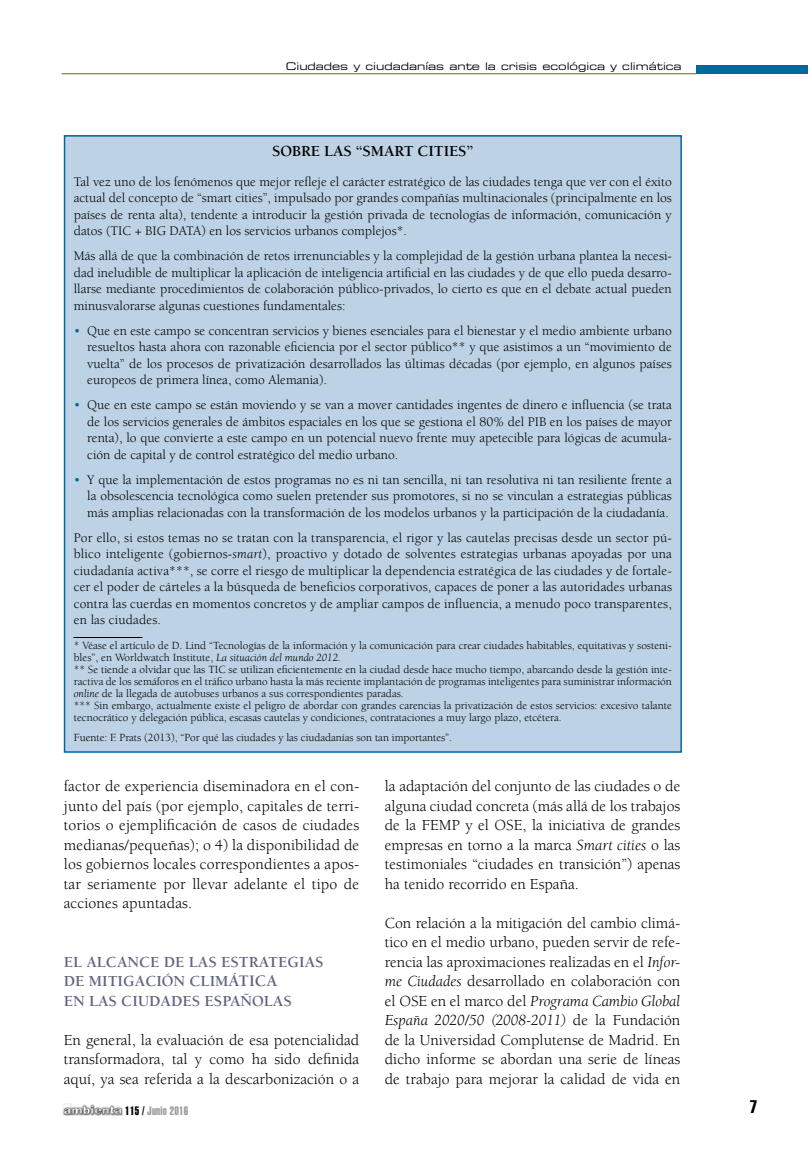
<style>
.page{position:relative;width:808px;height:1149px;background:#fff}
.page>*{position:absolute;margin:0;border:0;box-sizing:border-box;transform-origin:0 0}
.t1{font:18px "Helvetica LT Std Extra Comp";color:#000}
.t2{font:15.75px/19.5px "Berkeley Std";color:#000;text-align:justify}
.t3{font:700 15.75px/19.5px "Berkeley Std";color:#5f6581}
.t4{font:700 15.75px "Berkeley Std";color:#000}
.t5{font:13.5px/16.5px "Berkeley Std";color:#000;text-align:justify}
.t6{font:12px "Helvetica LT Std Extra Comp";letter-spacing:.025em;color:#9c9e9f}
.t7{font:11.25px/12px "Berkeley Std";color:#000}
.t8{font:10.5px "Eurostile LT Std Ex 2";color:#000}
.s1{color:#00689e}
.s2{font-style:italic}
.s3{font-size:16.5px}
.s4{color:#000}
</style>
<div class="page">
<div style="left:696px;top:65px;width:112px;height:9px;background:#00689e"></div>
<hr style="left:62px;top:73px;width:635px;height:1px;background:#5f6d27">
<img style="left:62px;top:1103px;width:61px;height:13px">
<div style="left:65px;top:136px;width:616px;height:615px;background:#bdd3e5"></div>
<hr style="left:73px;top:637px;width:69px;height:1px;background:#000">
<p class="t8" style="left:286px;top:59px;width:397px">Ciudades y ciudadanías ante la crisis ecológica y climática</p>
<p class="t4" style="left:272px;top:143px;width:11px">SOBRE</p>
<p class="t4" style="left:324px;top:143px;width:50px">LAS “SMART</p>
<p class="t4" style="left:418px;top:143px;width:9px">CITIES</p>
<p class="t4" style="left:466px;top:143px;width:8px">”</p>
<p class="t5" style="left:74px;top:173px;width:600px">Tal vez uno de los fenómenos que mejor refleje el carácter estratégico de las ciudades tenga que ver con el éxito actual del concepto de “smart cities”, impulsado por grandes compañías multinacionales (principalmente en los países de renta alta), tendente a introducir la gestión privada de tecnologías de información, comunicación y datos (TIC + BIG DATA) en los servicios urbanos complejos*.</p>
<p class="t5" style="left:74px;top:248px;width:600px">Más allá de que la combinación de retos irrenunciables y la complejidad de la gestión urbana plantea la necesi&shy;dad ineludible de multiplicar la aplicación de inteligencia artificial en las ciudades y de que ello pueda desarro&shy;llarse mediante procedimientos de colaboración público-privados, lo cierto es que en el debate actual pueden minusvalorarse algunas cuestiones fundamentales:</p>
<p class="t5" style="left:87px;top:322px;width:586px;text-indent:-14px"><span class="s1">•</span> Que en este campo se concentran servicios y bienes esenciales para el bienestar y el medio ambiente urbano resueltos hasta ahora con razonable eficiencia por el sector público** y que asistimos a un “movimiento de vuelta” de los procesos de privatización desarrollados las últimas décadas (por ejemplo, en algunos países europeos de primera línea, como Alemania).</p>
<p class="t5" style="left:87px;top:397px;width:586px;text-indent:-14px"><span class="s1">•</span> Que en este campo se están moviendo y se van a mover cantidades ingentes de dinero e influencia (se trata de los servicios generales de ámbitos espaciales en los que se gestiona el 80% del PIB en los países de mayor renta), lo que convierte a este campo en un potencial nuevo frente muy apetecible para lógicas de acumula&shy;ción de capital y de control estratégico del medio urbano.</p>
<p class="t5" style="left:87px;top:471px;width:586px;text-indent:-14px"><span class="s1">•</span> Y que la implementación de estos programas no es ni tan sencilla, ni tan resolutiva ni tan resiliente frente a la obsolescencia tecnológica como suelen pretender sus promotores, si no se vinculan a estrategias públicas más amplias relacionadas con la transformación de los modelos urbanos y la participación de la ciudadanía.</p>
<p class="t5" style="left:74px;top:529px;width:600px">Por ello, si estos temas no se tratan con la transparencia, el rigor y las cautelas precisas desde un sector pú&shy;blico inteligente (gobiernos-<span class="s2">smart</span>), proactivo y dotado de solventes estrategias urbanas apoyadas por una ciudadanía activa***, se corre el riesgo de multiplicar la dependencia estratégica de las ciudades y de fortale&shy;cer el poder de cárteles a la búsqueda de beneficios corporativos, capaces de poner a las autoridades urbanas contra las cuerdas en momentos concretos y de ampliar campos de influencia, a menudo poco transparentes, en las ciudades.</p>
<p class="t7" style="left:74px;top:639px;width:600px">* Véase el artículo de D. Lind “Tecnologías de la información y la comunicación para crear ciudades habitables, equitativas y sosteni&shy;bles”, en Worldwatch Institute, <span class="s2">La situación del mundo 2012.<br></span>** Se tiende a olvidar que las TIC se utilizan eficientemente en la ciudad desde hace mucho tiempo, abarcando desde la gestión inte&shy;ractiva de los semáforos en el tráfico urbano hasta la más reciente implantación de programas inteligentes para suministrar información <span class="s2">online</span> de la llegada de autobuses urbanos a sus correspondientes paradas.<br>*** Sin embargo, actualmente existe el peligro de abordar con grandes carencias la privatización de estos servicios: excesivo talante tecnocrático y delegación pública, escasas cautelas y condiciones, contrataciones a muy largo plazo, etcétera.</p>
<p class="t7" style="left:74px;top:731px;width:380px">Fuente: F. Prats (2013), “Por qué las ciudades y las ciudadanías son tan importantes”.</p>
<p class="t2" style="left:64px;top:776px;width:297px">factor de experiencia diseminadora en el con&shy;junto del país (por ejemplo, capitales de terri&shy;torios o ejemplificación de casos de ciudades medianas/pequeñas); o 4) la disponibilidad de los gobiernos locales correspondientes a apos&shy;tar seriamente por llevar adelante el tipo de acciones apuntadas.</p>
<p class="t3" style="left:64px;top:952px;width:261px">EL ALCANCE DE LAS ESTRATEGIAS<br>DE MITIGACIÓN CLIM<span class="s3">ÁTICA<br></span>EN LAS CIUDADES ESPAÑOLAS</p>
<p class="t2" style="left:64px;top:1030px;width:297px">En general, la evaluación de esa potencialidad transformadora, tal y como ha sido definida aquí, ya sea referida a la descarbonización o a</p>
<p class="t2" style="left:385px;top:776px;width:297px">la adaptación del conjunto de las ciudades o de alguna ciudad concreta (más allá de los trabajos de la FEMP y el OSE, la iniciativa de grandes empresas en torno a la marca <span class="s2">Smart cities</span> o las testimoniales “ciudades en transición”) apenas ha tenido recorrido en España.</p>
<p class="t2" style="left:385px;top:913px;width:297px">Con relación a la mitigación del cambio climá&shy;tico en el medio urbano, pueden servir de refe&shy;rencia las aproximaciones realizadas en el <span class="s2">Infor&shy;me Ciudades</span> desarrollado en colaboración con el OSE en el marco del <span class="s2">Programa Cambio Global España 2020/50 (2008-2011)</span> de la Fundación de la Universidad Complutense de Madrid. En dicho informe se abordan una serie de líneas de trabajo para mejorar la calidad de vida en</p>
<p class="t6" style="left:125px;top:1103px;width:65px"><span class="s4">115 /</span> Junio 2016</p>
<h1 class="t1" style="left:750px;top:1095px;width:8px">7</h1>
</div>
